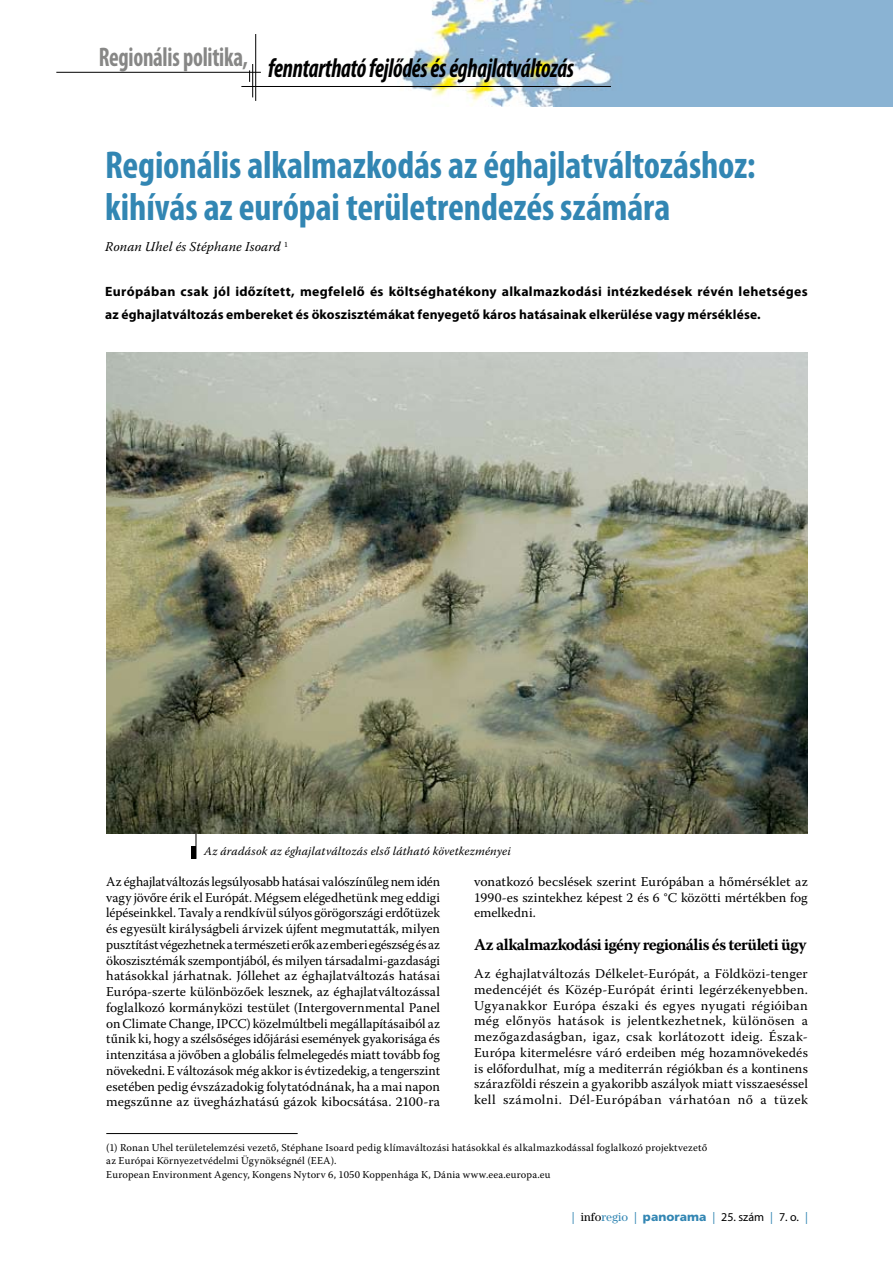
<style>
.page{position:relative;width:893px;height:1263px;background:#fff}
.page>*{position:absolute;margin:0;border:0;box-sizing:border-box;transform-origin:0 0}
.t1{font:700 condensed 39px/42px "Myriad Pro";letter-spacing:-.005em;color:#3286b3}
.t2{font:italic 700 condensed 27px "Myriad Pro";letter-spacing:-.01em;color:#000;scale:.85 1}
.t3{font:700 16.5px "Warnock Pro";letter-spacing:-.035em;color:#000}
.t4{font:13.5px/15.8px "Warnock Pro";letter-spacing:.01em;color:#000;text-align:justify}
.t5{font:700 13.5px/22.5px "Myriad Pro";letter-spacing:.015em;color:#000}
.t6{font:italic 13.5px "Warnock Pro";letter-spacing:.01em;color:#000}
.t7{font:italic 12px "Warnock Pro";letter-spacing:.015em;color:#000}
.t8{font:12px "Myriad Pro";color:#000}
.t9{font:10.5px/13.5px "Warnock Pro";letter-spacing:.02em;color:#000}
.s1{color:#3286b3}
.s2{font-family:"Century Std"}
.s3{font-family:"Century Std";color:#3286b3}
.s4{font-family:"Frutiger LT Std";font-weight:900;color:#3286b3}
</style>
<div class="page">
<img style="left:56px;top:0;width:837px;height:106px">
<hr style="left:241px;top:86px;width:370px;height:1px;background:#000">
<hr style="left:56px;top:72px;width:205px;height:1px;background:#000">
<hr style="left:255px;top:34px;width:1px;height:67px;background:#000">
<hr style="left:252px;top:64px;width:1px;height:33px;background:#000">
<hr style="left:106px;top:1133px;width:192px;height:1px;background:#000">
<div style="left:191px;top:846px;width:5px;height:13px;background:#000"></div>
<svg style="left:196px;top:833px;width:1px;height:26px"></svg>
<img style="left:106px;top:353px;width:702px;height:480px">
<h2 class="t2" style="left:99px;top:51px;width:561px"><sup>Regionális</sup> <sup>politika,</sup> fenntartható fejlődés és éghajlatváltozás</h2>
<h1 class="t1" style="left:105px;top:143px;width:652px">Regionális alkalmazkodás az éghajlatváltozáshoz: kihívás az európai területrendezés számára</h1>
<p class="t6" style="left:105px;top:239px;width:184px">Ronan Uhel és Stéphane Isoard <sup>1</sup></p>
<p class="t5" style="left:105px;top:280px;width:704px">Európában csak jól időzített, megfelelő és költséghatékony alkalmazkodási intézkedések révén lehetséges az éghajlatváltozás embereket és ökoszisztémákat fenyegető káros hatásainak elkerülése vagy mérséklése.</p>
<p class="t7" style="left:204px;top:844px;width:308px">Az áradások az éghajlatváltozás első látható következményei</p>
<p class="t4" style="left:106px;top:873px;width:335px">Az éghajlatváltozás legsúlyosabb hatásai valószínűleg nem idén vagy jövőre érik el Európát. Mégsem elégedhetünk meg eddigi lépéseinkkel. Tavaly a rendkívül súlyos görögországi erdőtüzek és egyesült királyságbeli árvizek újfent megmutatták, milyen pusztítást végezhetnek a természeti erők az emberi egészség és az ökoszisztémák szempontjából, és milyen társadalmi-gazdasági hatásokkal járhatnak. Jóllehet az éghajlatváltozás hatásai Európa-szerte különbözőek lesznek, az éghajlatváltozással foglalkozó kormányközi testület (Intergovernmental Panel on Climate Change, IPCC) közelmúltbeli megállapításaiból az tűnik ki, hogy a szélsőséges időjárási események gyakorisága és intenzitása a jövőben a globális felmelegedés miatt tovább fog növekedni. E változások még akkor is évtizedekig, a tengerszint esetében pedig évszázadokig folytatódnának, ha a mai napon megszűnne az üvegházhatású gázok kibocsátása. 2100-ra</p>
<p class="t4" style="left:474px;top:873px;width:335px">vonatkozó becslések szerint Európában a hőmérséklet az 1990-es szintekhez képest 2 és 6 °C közötti mértékben fog emelkedni.</p>
<p class="t3" style="left:474px;top:934px;width:334px">Az alkalmazkodási igény regionális és területi ügy</p>
<p class="t4" style="left:474px;top:966px;width:335px">Az éghajlatváltozás Délkelet-Európát, a Földközi-tenger medencéjét és Közép-Európát érinti legérzékenyebben.<br>Ugyanakkor Európa északi és egyes nyugati régióiban még előnyös hatások is jelentkezhetnek, különösen a mezőgazdaságban, igaz, csak korlátozott ideig. Észak-Európa kitermelésre váró erdeiben még hozamnövekedés is előfordulhat, míg a mediterrán régiókban és a kontinens szárazföldi részein a gyakoribb aszályok miatt visszaeséssel kell számolni. Dél-Európában várhatóan nő a tüzek</p>
<p class="t9" style="left:106px;top:1140px;width:602px">(1) Ronan Uhel területelemzési vezető, Stéphane Isoard pedig klímaváltozási hatásokkal és alkalmazkodással foglalkozó projektvezető az Európai Környezetvédelmi Ügynökségnél (EEA).<br>European Environment Agency, Kongens Nytorv 6, 1050 Koppenhága K, Dánia www.eea.europa.eu</p>
<p class="t8" style="left:572px;top:1209px;width:238px"><span class="s1">|</span> <span class="s2">info</span><span class="s3">regio</span> <span class="s1">|</span> <span class="s4">panorama</span> <span class="s1">|</span> 25. szám <span class="s1">|</span> 7. o. <span class="s1">|</span></p>
</div>
